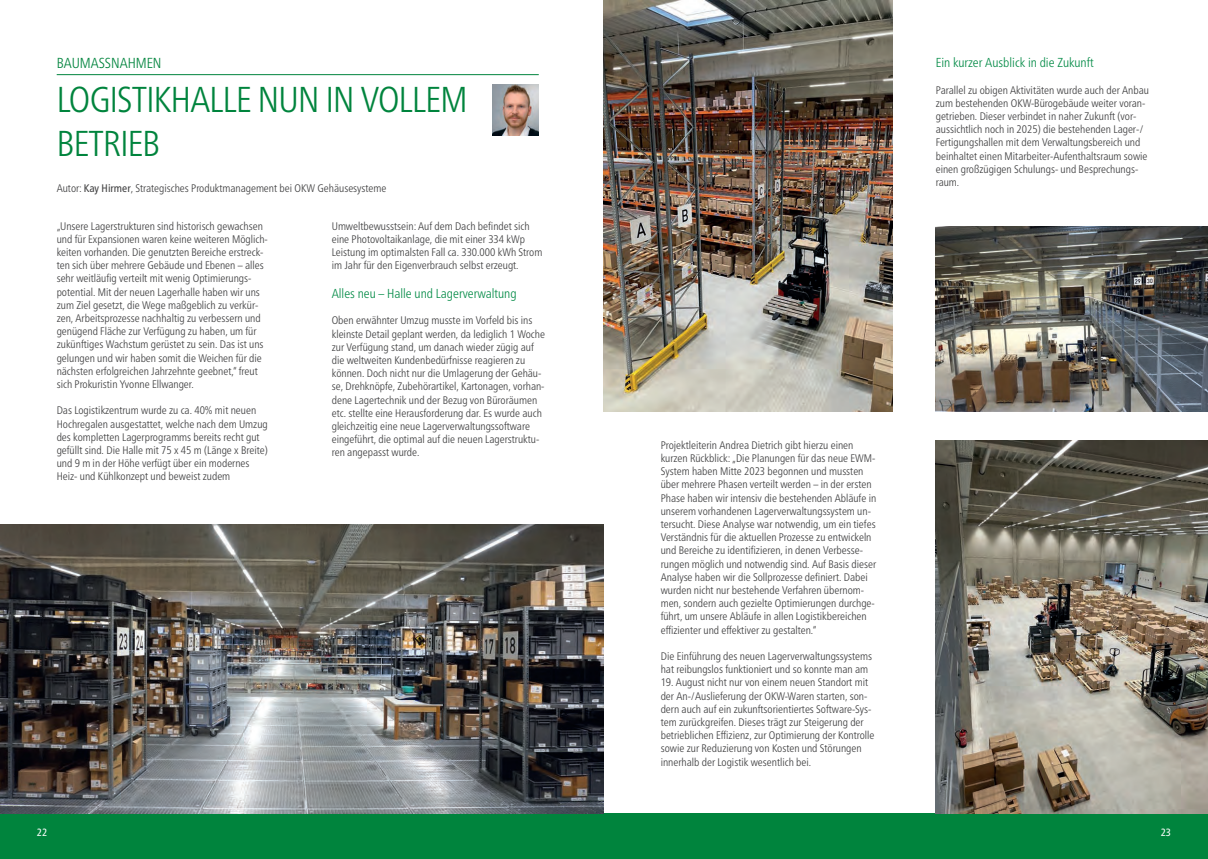
<style>
.page{position:relative;width:1208px;height:859px;background:#fff}
.page>*{position:absolute;margin:0;border:0;box-sizing:border-box;transform-origin:0 0}
.t1{font:300 condensed 36px/44px "Frutiger Neue LTCYR";letter-spacing:-.02em;color:#00843d}
.t2{font:300 condensed 14.5px "Frutiger Neue LTCYR";color:#00843d}
.t3{font:300 condensed 13px "Frutiger Neue LTCYR";color:#068c48}
.t4{font:300 condensed 11px/13.2px "Frutiger Neue LTCYR";color:#3e3e3f}
.Z_Fließtext_ohne_Linie{font:condensed 10.5px "Frutiger Neue LTCYR";color:#fff}
.s1{font-weight:400}
</style>
<div class="page">
<img style="left:493px;top:85px;width:46px;height:51px">
<div style="left:0;top:814px;width:1208px;height:45px;background:#00843d"></div>
<img style="left:0;top:524px;width:604px;height:290px">
<img style="left:604px;top:0;width:288px;height:411px">
<img style="left:935px;top:227px;width:273px;height:184px">
<img style="left:935px;top:440px;width:273px;height:374px">
<hr style="left:57px;top:74px;width:482px;height:1px;background:#00843d">
<p class="t2" style="left:57px;top:55px;width:106px">BAUMASSNAHMEN</p>
<p class="t1" style="left:57px;top:78px;width:412px">LOGISTIKHALLE NUN IN VOLLEM<br>BETRIEB</p>
<p class="t4" style="left:57px;top:181px;width:331px">Autor: <span class="s1">Kay Hirmer</span>, Strategisches Produktmanagement bei OKW Gehäusesysteme</p>
<p class="t4" style="left:57px;top:219px;width:213px">„Unsere Lagerstrukturen sind historisch gewachsen und für Expansionen waren keine weiteren Möglich&shy;keiten vorhanden. Die genutzten Bereiche erstreck&shy;ten sich über mehrere Gebäude und Ebenen – alles sehr weitläufig verteilt mit wenig Optimierungs&shy;potential. Mit der neuen Lagerhalle haben wir uns zum Ziel gesetzt, die Wege maßgeblich zu verkür&shy;zen, Arbeitsprozesse nachhaltig zu verbessern und genügend Fläche zur Verfügung zu haben, um für zukünftiges Wachstum gerüstet zu sein. Das ist uns gelungen und wir haben somit die Weichen für die nächsten erfolgreichen Jahrzehnte geebnet,“ freut sich Prokuristin Yvonne Ellwanger.</p>
<p class="t4" style="left:57px;top:404px;width:212px">Das Logistikzentrum wurde zu ca. 40% mit neuen Hochregalen ausgestattet, welche nach dem Umzug des kompletten Lagerprogramms bereits recht gut gefüllt sind. Die Halle mit 75 x 45 m (Länge x Breite) und 9 m in der Höhe verfügt über ein modernes Heiz- und Kühlkonzept und beweist zudem</p>
<p class="t4" style="left:332px;top:219px;width:212px">Umweltbewusstsein: Auf dem Dach befindet sich eine Photovoltaikanlage, die mit einer 334 kWp Leistung im optimalsten Fall ca. 330.000 kWh Strom im Jahr für den Eigenverbrauch selbst erzeugt.</p>
<p class="t3" style="left:332px;top:286px;width:186px">Alles neu – Halle und Lagerverwaltung</p>
<p class="t4" style="left:332px;top:314px;width:215px">Oben erwähnter Umzug musste im Vorfeld bis ins kleinste Detail geplant werden, da lediglich 1 Woche zur Verfügung stand, um danach wieder zügig auf die weltweiten Kundenbedürfnisse reagieren zu können. Doch nicht nur die Umlagerung der Gehäu&shy;se, Drehknöpfe, Zubehörartikel, Kartonagen, vorhan&shy;dene Lagertechnik und der Bezug von Büroräumen etc. stellte eine Herausforderung dar. Es wurde auch gleichzeitig eine neue Lagerverwaltungssoftware eingeführt, die optimal auf die neuen Lagerstruktu&shy;ren angepasst wurde.</p>
<p class="t3" style="left:935px;top:55px;width:159px">Ein kurzer Ausblick in die Zukunft</p>
<p class="t4" style="left:935px;top:83px;width:215px">Parallel zu obigen Aktivitäten wurde auch der Anbau zum bestehenden OKW-Bürogebäude weiter voran&shy;getrieben. Dieser verbindet in naher Zukunft (vor&shy;aussichtlich noch in 2025) die bestehenden Lager-/ Fertigungshallen mit dem Verwaltungsbereich und beinhaltet einen Mitarbeiter-Aufenthaltsraum sowie einen großzügigen Schulungs- und Besprechungs&shy;raum.</p>
<p class="t4" style="left:660px;top:438px;width:217px">Projektleiterin Andrea Dietrich gibt hierzu einen kurzen Rückblick: „Die Planungen für das neue EWM-System haben Mitte 2023 begonnen und mussten über mehrere Phasen verteilt werden – in der ersten Phase haben wir intensiv die bestehenden Abläufe in unserem vorhandenen Lagerverwaltungssystem un&shy;tersucht. Diese Analyse war notwendig, um ein tiefes Verständnis für die aktuellen Prozesse zu entwickeln und Bereiche zu identifizieren, in denen Verbesse&shy;rungen möglich und notwendig sind. Auf Basis dieser Analyse haben wir die Sollprozesse definiert. Dabei wurden nicht nur bestehende Verfahren übernom&shy;men, sondern auch gezielte Optimierungen durchge&shy;führt, um unsere Abläufe in allen Logistikbereichen effizienter und effektiver zu gestalten.“</p>
<p class="t4" style="left:660px;top:649px;width:213px">Die Einführung des neuen Lagerverwaltungssystems hat reibungslos funktioniert und so konnte man am</p>
<p class="t4" style="left:660px;top:676px;width:215px">19. August nicht nur von einem neuen Standort mit der An-/Auslieferung der OKW-Waren starten, son&shy;dern auch auf ein zukunftsorientiertes Software-Sys&shy;tem zurückgreifen. Dieses trägt zur Steigerung der betrieblichen Effizienz, zur Optimierung der Kontrolle sowie zur Reduzierung von Kosten und Störungen innerhalb der Logistik wesentlich bei.</p>
<p class="Z_Fließtext_ohne_Linie" style="left:37px;top:826px;width:12px">22</p>
<p class="Z_Fließtext_ohne_Linie" style="left:1160px;top:826px;width:12px">23</p>
</div>
